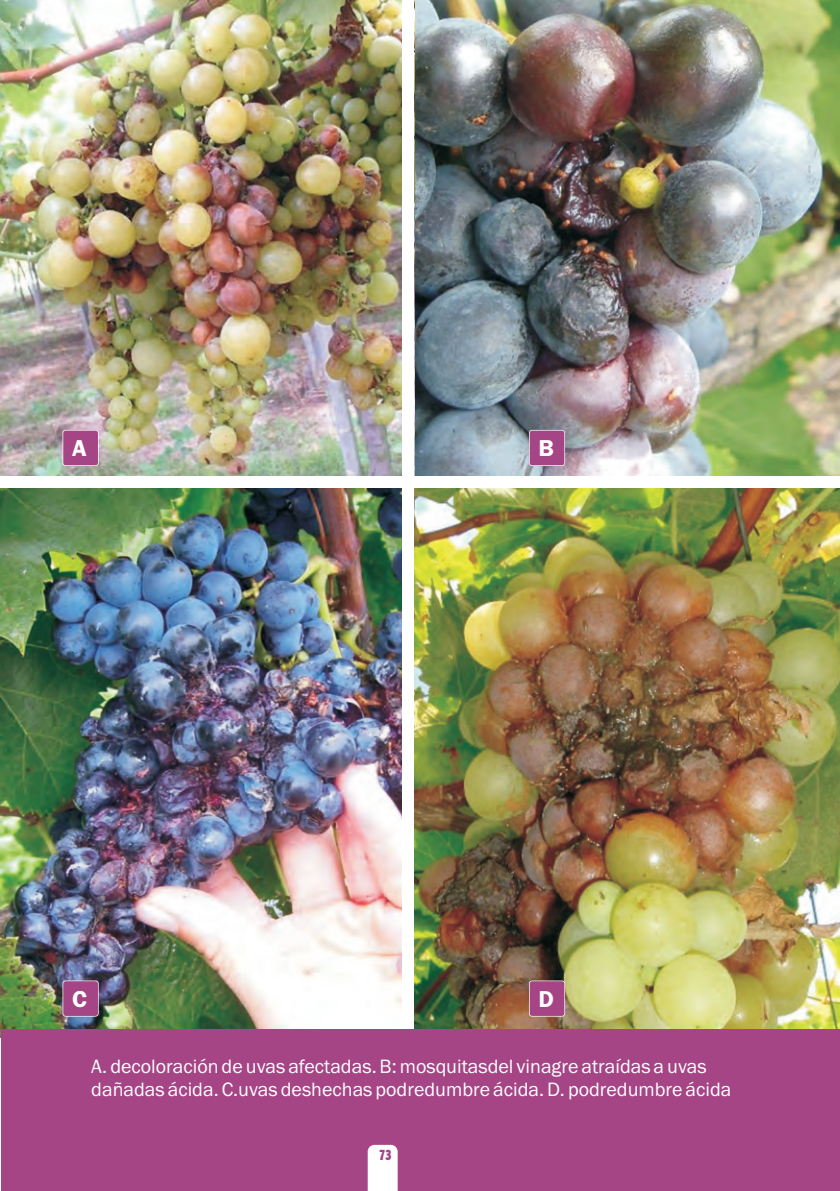
<style>
.page{position:relative;width:840px;height:1191px;background:#fff}
.page>*{position:absolute;margin:0;border:0;box-sizing:border-box;transform-origin:0 0}
.t1{font:600 23.8px "Franklin Gothic";color:#fff}
.t2{font:20px/22.6px "Franklin Gothic";color:#fff}
.t3{font:14px "Gothic 821 Condensed BT";color:#a54586}
</style>
<div class="page">
<img style="left:414px;top:0;width:425px;height:476px">
<img style="left:0;top:0;width:402px;height:476px">
<img style="left:0;top:488px;width:402px;height:549px">
<img style="left:414px;top:488px;width:425px;height:541px">
<div style="left:1px;top:1029px;width:838px;height:162px;background:#a54586"></div>
<svg style="left:367px;top:1144px;width:30px;height:47px"></svg>
<svg style="left:62px;top:430px;width:37px;height:36px"></svg>
<div style="left:63px;top:430px;width:35px;height:35px;background:#a54586;border-radius:2px"></div>
<svg style="left:528px;top:430px;width:36px;height:36px"></svg>
<div style="left:529px;top:430px;width:35px;height:35px;background:#a54586;border-radius:2px"></div>
<svg style="left:62px;top:980px;width:37px;height:36px"></svg>
<div style="left:63px;top:981px;width:35px;height:35px;background:#a54586;border-radius:2px"></div>
<svg style="left:528px;top:980px;width:36px;height:36px"></svg>
<div style="left:529px;top:981px;width:35px;height:35px;background:#a54586;border-radius:2px"></div>
<p class="t1" style="left:72px;top:439px;width:16px">A</p>
<p class="t1" style="left:538px;top:439px;width:17px">B</p>
<p class="t1" style="left:72px;top:989px;width:16px">C</p>
<p class="t1" style="left:538px;top:989px;width:17px">D</p>
<p class="t2" style="left:91px;top:1056px;width:641px">A. decoloración de uvas afectadas. B: mosquitasdel vinagre atraídas a uvas dañadas ácida. C.uvas deshechas podredumbre ácida. D. podredumbre ácida</p>
<p class="t3" style="left:379px;top:1149px;width:14px">73</p>
</div>
